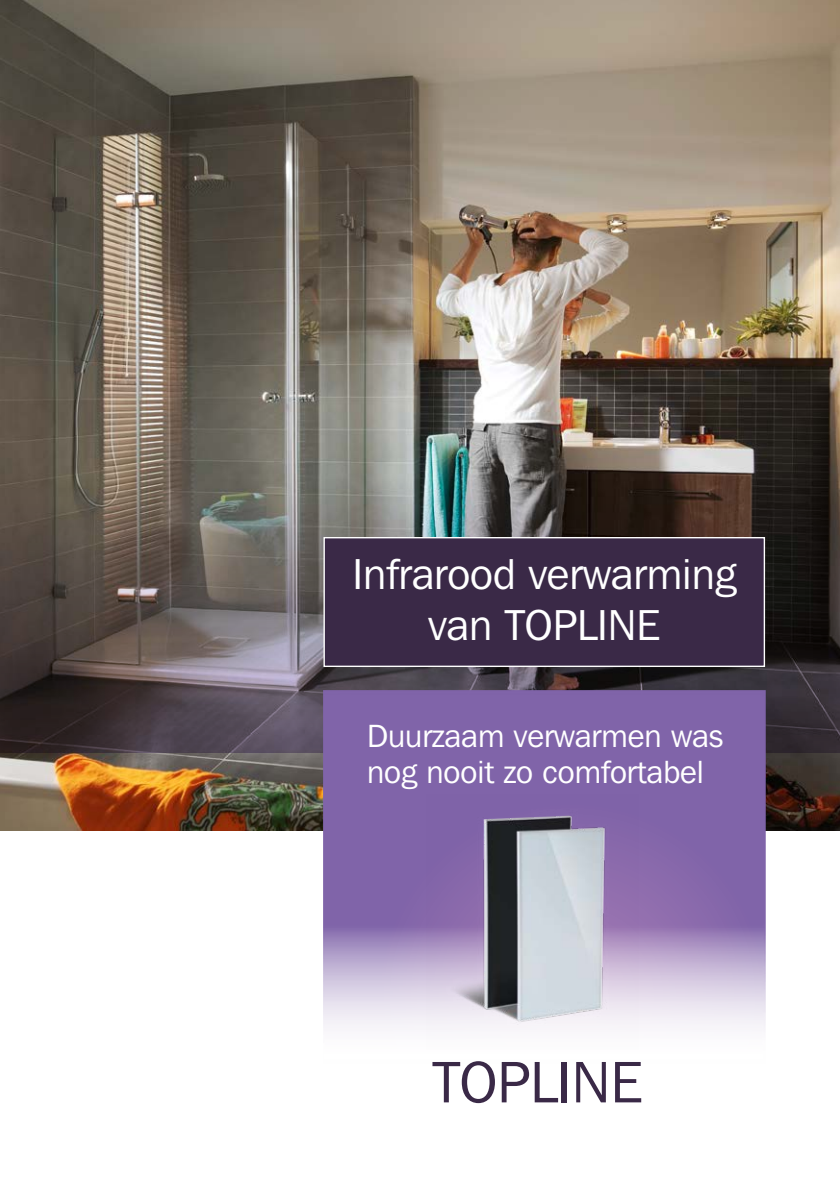
<style>
.page{position:relative;width:840px;height:1191px;background:#fff}
.page>*{position:absolute;margin:0;border:0;box-sizing:border-box;transform-origin:0 0}
.t1{font:58.2px "Franklin Gothic IT Cby BT";color:#3a2947}
.t2{font:43px/51.6px "Franklin Gothic IT Cby BT";color:#fff;text-align:center}
.t3{font:32px/36.2px "Franklin Gothic IT Cby BT";color:#fff}
</style>
<div class="page">
<img style="left:0;top:0;width:839px;height:830px">
<img style="left:0;top:457px;width:839px;height:296px">
<div style="left:323px;top:537px;width:441px;height:130px;background:#3a2947;border:1px solid #fff"></div>
<svg style="left:323px;top:691px;width:441px;height:338px;background:#9279b4"></svg>
<img style="left:426px;top:794px;width:212px;height:236px">
<h2 class="t2" style="left:352px;top:547px;width:385px">Infrarood verwarming van TOPLINE</h2>
<p class="t3" style="left:367px;top:717px;width:358px">Duurzaam verwarmen was nog nooit zo comfortabel</p>
<h1 class="t1" style="left:433px;top:1046px;width:210px">TOPLINE</h1>
</div>
